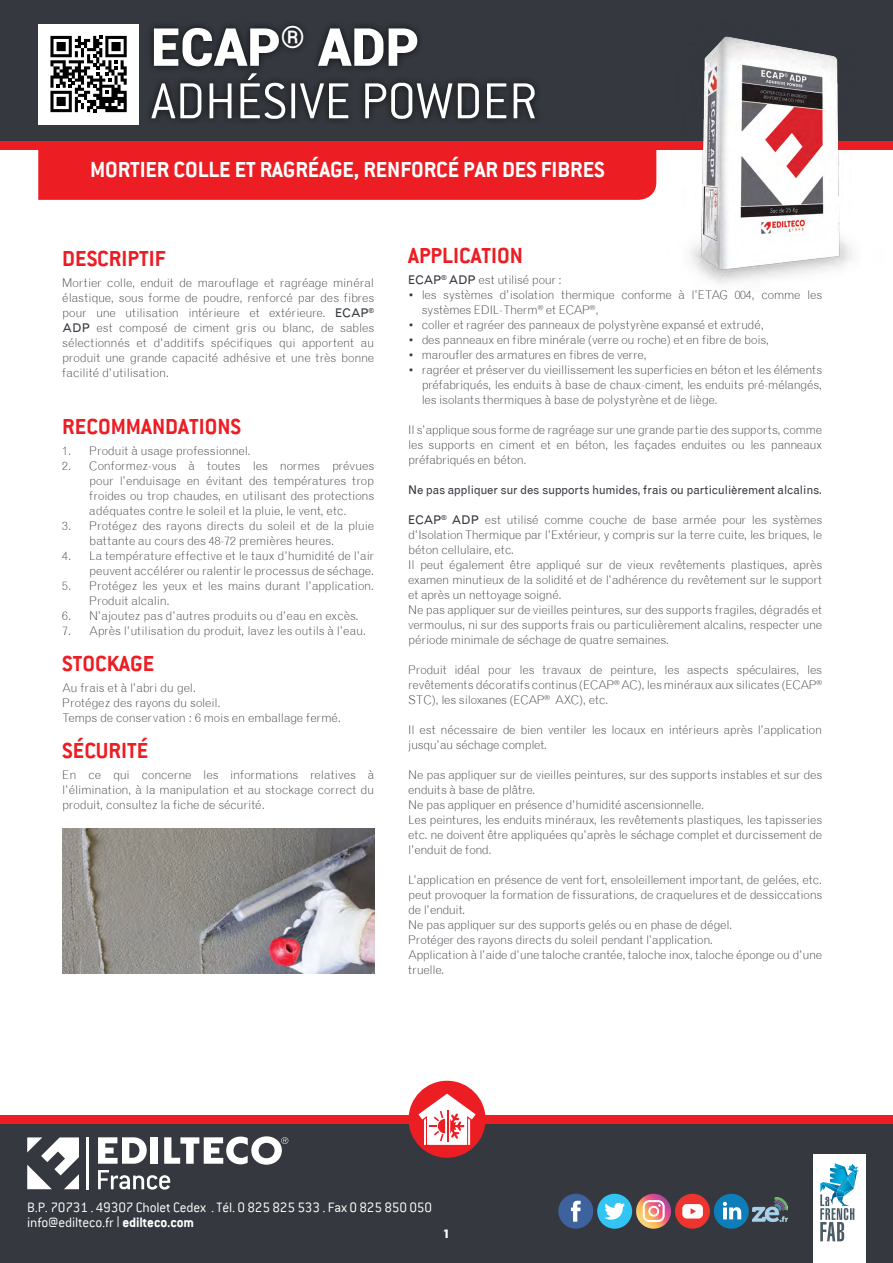
<style>
.page{position:relative;width:893px;height:1263px;background:#fff}
.page>*{position:absolute;margin:0;border:0;box-sizing:border-box;transform-origin:0 0}
.t1{font:300 55.5px "Conduit ITC";color:#fff}
.t2{font:900 52.5px "Roboto";color:#fff}
.t3{font:700 24px "Conduit ITC";color:#ed1d24}
.t4{font:700 24px "Conduit ITC";letter-spacing:-.005em;color:#fff}
.t5{font:300 15px/15px "Conduit ITC";letter-spacing:-.01em;color:#fff}
.t6{font:300 12px/15px "Grotesque";letter-spacing:-.015em;color:#35393f}
.t7{font:12px "Grotesque";letter-spacing:-.015em;color:#35393f}
.t8{font:700 12px "Futura BT";color:#fff}
.s1{font-weight:400}
.s2{font-family:"Roboto"}
.s3{font-weight:700}
</style>
<div class="page">
<div style="left:0;top:0;width:893px;height:144px;background:#35393f"></div>
<div style="left:0;top:1119px;width:893px;height:144px;background:#35393f"></div>
<div style="left:0;top:1115px;width:893px;height:8px;background:#ed1d24"></div>
<div style="left:0;top:141px;width:893px;height:8px;background:#ed1d24"></div>
<svg style="left:27px;top:1137px;width:52px;height:52px"></svg>
<hr style="left:87px;top:1137px;width:2px;height:52px;background:#fff">
<svg style="left:98px;top:1136px;width:190px;height:53px"></svg>
<div style="left:38px;top:24px;width:101px;height:100px;background:#fff"></div>
<svg style="left:50px;top:36px;width:77px;height:76px"></svg>
<div style="left:813px;top:1154px;width:52px;height:109px;background:#fff"></div>
<div style="left:144px;top:18px;width:399px;height:109px;background:#000;opacity:.75"></div>
<svg style="left:409px;top:1081px;width:76px;height:77px"></svg>
<div style="left:597px;top:1194px;width:35px;height:35px;background:#32c5f4;border-radius:50%"></div>
<svg style="left:604px;top:1203px;width:21px;height:17px"></svg>
<div style="left:558px;top:1194px;width:35px;height:35px;background:#3d629e;border-radius:50%"></div>
<svg style="left:571px;top:1201px;width:10px;height:21px"></svg>
<div style="left:675px;top:1194px;width:35px;height:35px;background:#ee342e;border-radius:50%"></div>
<svg style="left:682px;top:1204px;width:21px;height:14px"></svg>
<svg style="left:636px;top:1194px;width:35px;height:35px"></svg>
<div style="left:714px;top:1194px;width:35px;height:35px;background:#0e7eba;border-radius:50%"></div>
<svg style="left:723px;top:1202px;width:18px;height:17px"></svg>
<img style="left:753px;top:1197px;width:35px;height:24px">
<svg style="left:820px;top:1163px;width:39px;height:78px"></svg>
<div style="left:38px;top:149px;width:618px;height:51px;background:#ed1d24"></div>
<img style="left:668px;top:36px;width:216px;height:248px">
<img style="left:62px;top:828px;width:312px;height:146px">
<h2 class="t2" style="left:151px;top:10px;width:270px">ECAP<sup>®</sup> ADP</h2>
<h1 class="t1" style="left:151px;top:71px;width:388px">ADHÉSIVE POWDER</h1>
<h3 class="t4" style="left:90px;top:155px;width:516px">MORTIER COLLE ET RAGRÉAGE, RENFORCÉ PAR DES FIBRES</h3>
<h3 class="t3" style="left:62px;top:245px;width:105px">DESCRIPTIF</h3>
<p class="t6" style="left:62px;top:275px;width:313px;text-align:justify">Mortier colle, enduit de marouflage et ragréage minéral élastique, sous forme de poudre, renforcé par des fibres pour une utilisation intérieure et extérieure. <span class="s1">ECAP</span><sup>® </sup><span class="s1">ADP</span> est composé de ciment gris ou blanc, de sables sélectionnés et d’additifs spécifiques qui apportent au produit une grande capacité adhésive et une très bonne facilité d’utilisation.</p>
<h3 class="t3" style="left:62px;top:413px;width:180px">RECOMMANDATIONS</h3>
<p class="t6" style="left:62px;top:443px;width:190px">1. Produit à usage professionnel.</p>
<p class="t6" style="left:89px;top:458px;width:286px;text-align:justify;text-indent:-27px">2. Conformez-vous à toutes les normes prévues pour l’enduisage en évitant des températures trop froides ou trop chaudes, en utilisant des protections adéquates contre le soleil et la pluie, le vent, etc.</p>
<p class="t6" style="left:89px;top:518px;width:286px;text-indent:-27px">3. Protégez des rayons directs du soleil et de la pluie battante au cours des 48-72 premières heures.</p>
<p class="t6" style="left:62px;top:548px;width:313px;text-align:right">4. La température effective et le taux d’humidité de l’air peuvent accélérer ou ralentir le processus de séchage.</p>
<p class="t6" style="left:89px;top:578px;width:286px;text-indent:-27px">5. Protégez les yeux et les mains durant l’application.<br>Produit alcalin.</p>
<p class="t6" style="left:62px;top:608px;width:298px">6. N’ajoutez pas d’autres produits ou d’eau en excès.</p>
<p class="t6" style="left:62px;top:623px;width:305px">7. Après l’utilisation du produit, lavez les outils à l’eau.</p>
<h3 class="t3" style="left:62px;top:650px;width:93px">STOCKAGE</h3>
<p class="t6" style="left:62px;top:680px;width:280px">Au frais et à l’abri du gel.<br>Protégez des rayons du soleil.<br>Temps de conservation : 6 mois en emballage fermé.</p>
<h3 class="t3" style="left:62px;top:737px;width:88px">SÉCURITÉ</h3>
<p class="t6" style="left:62px;top:767px;width:313px;text-align:justify">En ce qui concerne les informations relatives à l’élimination, à la manipulation et au stockage correct du produit, consultez la fiche de sécurité.</p>
<h3 class="t3" style="left:408px;top:241px;width:116px">APPLICATION</h3>
<p class="t6" style="left:408px;top:272px;width:155px"><span class="s1">ECAP</span><sup>®</sup> <span class="s1">ADP</span> est utilisé pour :</p>
<p class="t6" style="left:422px;top:287px;width:402px;text-indent:-14px">• les systèmes d’isolation thermique conforme à l’ETAG 004, comme les systèmes EDIL-Therm<sup>®</sup> et ECAP<sup>®</sup>,</p>
<p class="t6" style="left:408px;top:317px;width:357px">• coller et ragréer des panneaux de polystyrène expansé et extrudé,</p>
<p class="t6" style="left:408px;top:332px;width:362px">• des panneaux en fibre minérale (verre ou roche) et en fibre de bois,</p>
<p class="t6" style="left:408px;top:347px;width:240px">• maroufler des armatures en fibres de verre,</p>
<p class="t6" style="left:422px;top:362px;width:402px;text-align:justify;text-indent:-14px">• ragréer et préserver du vieillissement les superficies en béton et les éléments préfabriqués, les enduits à base de chaux-ciment, les enduits pré-mélangés, les isolants thermiques à base de polystyrène et de liège.</p>
<p class="t6" style="left:408px;top:422px;width:415px;text-align:justify">Il s’applique sous forme de ragréage sur une grande partie des supports, comme les supports en ciment et en béton, les façades enduites ou les panneaux préfabriqués en béton.</p>
<p class="t7" style="left:408px;top:482px;width:415px">Ne pas appliquer sur des supports humides, frais ou particulièrement alcalins.</p>
<p class="t6" style="left:408px;top:512px;width:415px"><span class="s1">ECAP</span><sup>®</sup> <span class="s1">ADP</span> est utilisé comme couche de base armée pour les systèmes d’Isolation Thermique par l’Extérieur, y compris sur la terre cuite, les briques, le béton cellulaire, etc.<br>Il peut également être appliqué sur de vieux revêtements plastiques, après examen minutieux de la solidité et de l’adhérence du revêtement sur le support et après un nettoyage soigné.<br>Ne pas appliquer sur de vieilles peintures, sur des supports fragiles, dégradés et vermoulus, ni sur des supports frais ou particulièrement alcalins, respecter une période minimale de séchage de quatre semaines.</p>
<p class="t6" style="left:408px;top:662px;width:415px;text-align:justify">Produit idéal pour les travaux de peinture, les aspects spéculaires, les revêtements décoratifs continus (ECAP<sup>®</sup> AC), les minéraux aux silicates (ECAP<sup>® </sup>STC), les siloxanes (ECAP<sup>®</sup> AXC), etc.</p>
<p class="t6" style="left:408px;top:722px;width:415px">Il est nécessaire de bien ventiler les locaux en intérieurs après l’application jusqu’au séchage complet.</p>
<p class="t6" style="left:408px;top:767px;width:415px">Ne pas appliquer sur de vieilles peintures, sur des supports instables et sur des enduits à base de plâtre.<br>Ne pas appliquer en présence d’humidité ascensionnelle.<br>Les peintures, les enduits minéraux, les revêtements plastiques, les tapisseries etc. ne doivent être appliquées qu’après le séchage complet et durcissement de l’enduit de fond.</p>
<p class="t6" style="left:408px;top:872px;width:415px">L’application en présence de vent fort, ensoleillement important, de gelées, etc. peut provoquer la formation de fissurations, de craquelures et de dessiccations de l’enduit.<br>Ne pas appliquer sur des supports gelés ou en phase de dégel.<br>Protéger des rayons directs du soleil pendant l’application.<br>Application à l’aide d’une taloche crantée, taloche inox, taloche éponge ou d’une truelle.</p>
<p class="t5" style="left:27px;top:1200px;width:406px">B.P. 70731 . 49307 Cholet Cedex . Tél. 0 825 825 533 . Fax 0 825 850 050 info@edilteco.fr <span class="s2">ӏ</span> <span class="s3">edilteco.com</span></p>
<p class="t8" style="left:443px;top:1226px;width:9px">1</p>
</div>
